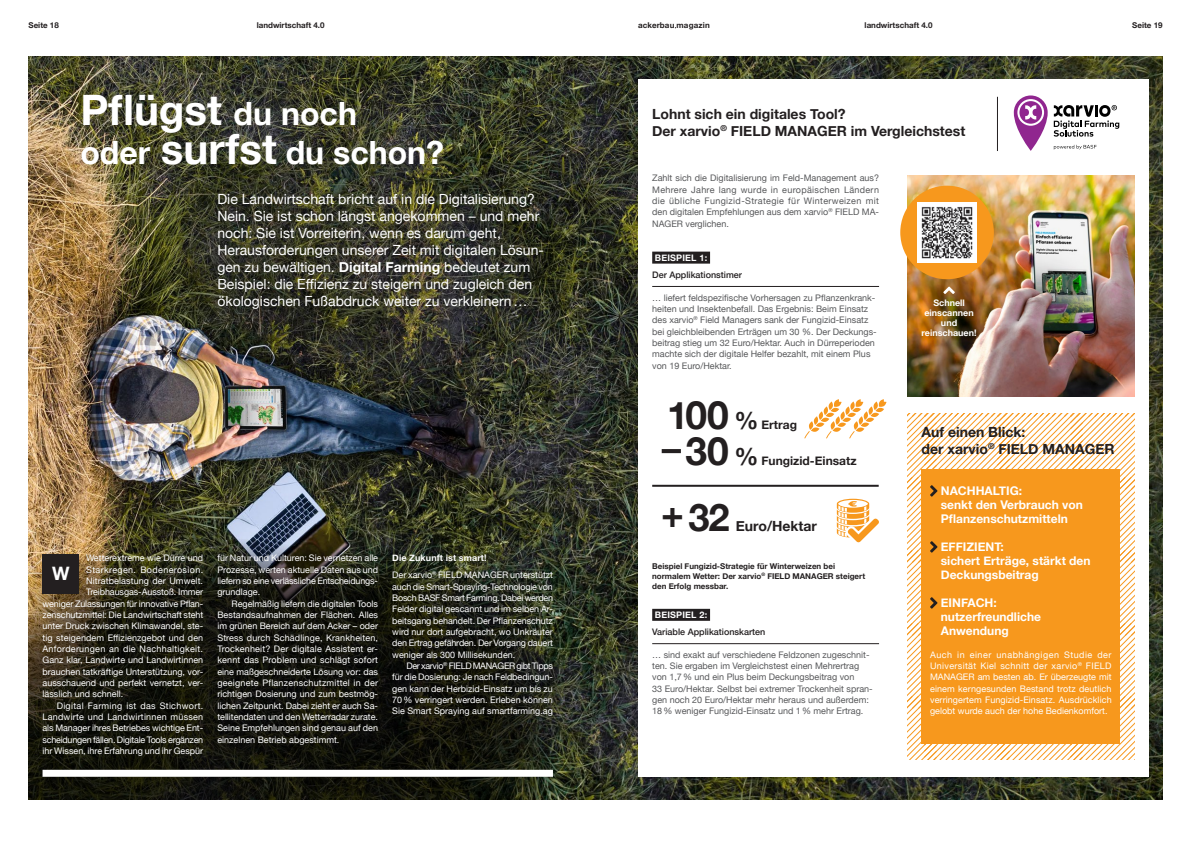
<style>
.page{position:relative;width:1191px;height:842px;background:#fff}
.page>*{position:absolute;margin:0;border:0;box-sizing:border-box;transform-origin:0 0}
.t1{font:700 42px "Helvetica Neue";color:#fff}
.t2{font:700 38px "Helvetica Neue";color:#231f20}
.t3{font:700 32px "Helvetica Neue";color:#fff}
.t4{font:700 18.5px "Helvetica Neue";color:#fff}
.t5{font:14px/17px "Helvetica Neue";color:#fff}
.t6{font:700 14px/17px "Helvetica Neue";color:#231f20}
.t7{font:700 12px/14px "Helvetica Neue";color:#fff}
.t8{font:700 12px "Helvetica Neue";color:#231f20}
.t9{font:9px/11.3px "Helvetica Neue";color:#fff;text-align:justify}
.t10{font:9px/11.3px "Helvetica Neue";color:#57585a}
.t11{font:500 9px "Helvetica Neue";color:#231f20}
.t12{font:9px "Helvetica Neue";letter-spacing:-.025em;color:#fff}
.t13{font:9px "Helvetica Neue";letter-spacing:.03em;color:#fff}
.t14{font:700 9px/10px "Helvetica Neue";color:#fff;text-align:center}
.t15{font:9px "Helvetica Neue";letter-spacing:.025em;color:#fff}
.t16{font:9px "Helvetica Neue";letter-spacing:.035em;color:#fff}
.t17{font:9px "Helvetica Neue";letter-spacing:.04em;color:#fff}
.t18{font:700 9px "Helvetica Neue";letter-spacing:.02em;color:#fff}
.t19{font:700 8px/10px "Helvetica Neue";color:#231f20}
.t20{font:700 8px "Helvetica Neue";letter-spacing:.025em;color:#231f20}
.s1{font-size:32px}
.s2{font-size:42px}
.s3{font-weight:700}
.s4{font-size:38px}
.s5{font-size:39px}
.s6{font-size:24px}
</style>
<div class="page">
<img style="left:28px;top:57px;width:1134px;height:742px">
<div style="left:638px;top:79px;width:510px;height:698px;background:#fff"></div>
<svg style="left:907px;top:414px;width:227px;height:346px"></svg>
<svg style="left:28px;top:538px;width:577px;height:261px;background:#222216"></svg>
<img style="left:907px;top:176px;width:227px;height:221px">
<div style="left:43px;top:554px;width:36px;height:40px;background:#231f20"></div>
<div style="left:652px;top:252px;width:58px;height:12px;background:#231f20"></div>
<hr style="left:652px;top:286px;width:227px;height:1px;background:#231f20">
<div style="left:652px;top:609px;width:58px;height:12px;background:#231f20"></div>
<hr style="left:652px;top:643px;width:227px;height:1px;background:#231f20">
<div style="left:921px;top:469px;width:199px;height:275px;background:#f7981d"></div>
<svg style="left:930px;top:485px;width:7px;height:12px"></svg>
<svg style="left:930px;top:541px;width:7px;height:12px"></svg>
<svg style="left:930px;top:597px;width:7px;height:12px"></svg>
<div style="left:900px;top:186px;width:93px;height:93px;background:#f7981d;border-radius:50%"></div>
<img style="left:917px;top:203px;width:59px;height:59px">
<hr style="left:652px;top:485px;width:226px;height:2px;background:#231f20">
<svg style="left:661px;top:449px;width:20px;height:4px"></svg>
<hr style="left:997px;top:97px;width:1px;height:54px;background:#231f20">
<div style="left:43px;top:770px;width:510px;height:7px;background:#fff"></div>
<svg style="left:943px;top:287px;width:12px;height:7px"></svg>
<svg style="left:837px;top:499px;width:42px;height:44px"></svg>
<svg style="left:804px;top:399px;width:82px;height:39px"></svg>
<svg style="left:1013px;top:95px;width:34px;height:56px"></svg>
<svg style="left:1017px;top:99px;width:27px;height:27px"></svg>
<svg style="left:1053px;top:145px;width:43px;height:4px"></svg>
<svg style="left:1053px;top:105px;width:66px;height:32px"></svg>
<p class="t19" style="left:28px;top:21px;width:32px">Seite 18</p>
<p class="t19" style="left:257px;top:21px;width:69px">landwirtschaft 4.0</p>
<p class="t20" style="left:638px;top:19px;width:73px">ackerbau magazin</p>
<p class="t19" style="left:864px;top:21px;width:69px">landwirtschaft 4.0</p>
<p class="t19" style="left:1132px;top:21px;width:32px">Seite 19</p>
<h1 class="t1" style="left:80px;top:77px;width:278px">Pflügst <span class="s1">du noch</span></h1>
<h3 class="t3" style="left:80px;top:128px;width:365px">oder <span class="s2">surfst</span> du schon?</h3>
<p class="t5" style="left:217px;top:191px;width:328px">Die Landwirtschaft bricht auf in die Digitalisierung?<br>Nein. Sie ist schon längst angekommen – und mehr noch: Sie ist Vorreiterin, wenn es darum geht, Herausforderungen unserer Zeit mit digitalen Lösun&shy;gen zu bewältigen. <span class="s3">Digital Farming</span> bedeutet zum Beispiel: die Effizienz zu steigern und zugleich den ökologischen Fußabdruck weiter zu verkleinern…</p>
<p class="t9" style="left:86px;top:553px;width:119px">Wetterextreme wie Dürre und</p>
<p class="t17" style="left:86px;top:563px;width:119px">Starkregen. Bodenerosion.</p>
<p class="t9" style="left:86px;top:576px;width:118px">Nitratbelastung der Umwelt.</p>
<p class="t9" style="left:86px;top:587px;width:119px">Treibhausgas-Ausstoß. Immer</p>
<p class="t9" style="left:43px;top:598px;width:162px">weniger Zulassungen für innovative Pflan-</p>
<p class="t9" style="left:43px;top:610px;width:162px">zenschutzmittel: Die Landwirtschaft steht</p>
<p class="t9" style="left:43px;top:621px;width:162px">unter Druck zwischen Klimawandel, ste-</p>
<p class="t9" style="left:43px;top:632px;width:162px">tig steigendem Effizienzgebot und den</p>
<p class="t13" style="left:43px;top:642px;width:162px">Anforderungen an die Nachhaltigkeit.</p>
<p class="t9" style="left:43px;top:655px;width:162px">Ganz klar, Landwirte und Landwirtinnen</p>
<p class="t9" style="left:43px;top:666px;width:162px">brauchen tatkräftige Unterstützung, vor-</p>
<p class="t9" style="left:43px;top:678px;width:162px">ausschauend und perfekt vernetzt, ver-</p>
<p class="t9" style="left:43px;top:689px;width:82px">lässlich und schnell.</p>
<p class="t16" style="left:57px;top:699px;width:148px">Digital Farming ist das Stichwort.</p>
<p class="t15" style="left:43px;top:710px;width:162px">Landwirte und Landwirtinnen müssen</p>
<p class="t9" style="left:43px;top:723px;width:162px">als Manager ihres Betriebes wichtige Ent-</p>
<p class="t12" style="left:43px;top:733px;width:162px">scheidungen fällen. Digitale Tools ergänzen</p>
<p class="t9" style="left:43px;top:746px;width:162px">ihr Wissen, ihre Erfahrung und ihr Gespür</p>
<h3 class="t4" style="left:52px;top:559px;width:19px">W</h3>
<p class="t9" style="left:217px;top:553px;width:162px">für Natur und Kulturen: Sie vernetzen alle Prozesse, werten aktuelle Daten aus und liefern so eine verlässliche Entscheidungs&shy;grundlage.</p>
<p class="t9" style="left:217px;top:598px;width:162px;text-indent:14px">Regelmäßig liefern die digitalen Tools Bestandsaufnahmen der Flächen. Alles im grünen Bereich auf dem Acker – oder Stress durch Schädlinge, Krankheiten, Trockenheit? Der digitale Assistent er&shy;kennt das Problem und schlägt sofort eine maßgeschneiderte Lösung vor: das geeignete Pflanzenschutzmittel in der richtigen Dosierung und zum bestmög&shy;lichen Zeitpunkt. Dabei zieht er auch Sa&shy;tellitendaten und den Wetterradar zurate.<br>Seine Empfehlungen sind genau auf den einzelnen Betrieb abgestimmt.</p>
<p class="t9" style="left:392px;top:550px;width:162px;line-height:17px"><span class="s3">Die Zukunft ist smart!<br></span>Der xarvio<sup>®</sup> FIELD MANAGER unterstützt</p>
<p class="t9" style="left:392px;top:581px;width:162px">auch die Smart-Spraying-Technologie von Bosch BASF Smart Farming. Dabei werden Felder digital gescannt und im selben Ar&shy;beitsgang behandelt. Der Pflanzenschutz wird nur dort aufgebracht, wo Unkräuter den Ertrag gefährden. Der Vorgang dauert weniger als 300 Millisekunden.</p>
<p class="t9" style="left:392px;top:661px;width:162px;text-indent:14px">Der xarvio<sup>®</sup> FIELD MANAGER gibt Tipps für die Dosierung: Je nach Feldbedingun&shy;gen kann der Herbizid-Einsatz um bis zu 70% verringert werden. Erleben können Sie Smart Spraying auf smartfarming.ag</p>
<h3 class="t6" style="left:652px;top:106px;width:315px">Lohnt sich ein digitales Tool?<br>Der xarvio<sup>®</sup> FIELD MANAGER im Vergleichstest</h3>
<p class="t10" style="left:652px;top:173px;width:228px;text-align:justify">Zahlt sich die Digitalisierung im Feld-Management aus?<br>Mehrere Jahre lang wurde in europäischen Ländern die übliche Fungizid-Strategie für Winterweizen mit den digitalen Empfehlungen aus dem xarvio<sup>®</sup> FIELD MA-NAGER verglichen.</p>
<p class="t18" style="left:655px;top:251px;width:54px">BEISPIEL 1:</p>
<p class="t11" style="left:652px;top:267px;width:91px">Der Applikationstimer</p>
<p class="t10" style="left:652px;top:292px;width:226px">… liefert feldspezifische Vorhersagen zu Pflanzenkrank&shy;heiten und Insektenbefall. Das Ergebnis: Beim Einsatz des xarvio<sup>®</sup> Field Managers sank der Fungizid-Einsatz bei gleichbleibenden Erträgen um 30 %. Der Deckungs&shy;beitrag stieg um 32 Euro/Hektar. Auch in Dürreperioden machte sich der digitale Helfer bezahlt, mit einem Plus von 19 Euro/Hektar.</p>
<p class="t14" style="left:921px;top:298px;width:57px">Schnell einscannen und reinschauen!</p>
<h3 class="t8" style="left:667px;top:416px;width:131px"><span class="s4">1</span><span class="s5">00</span> <span class="s6">%</span> Ertrag</h3>
<h3 class="t8" style="left:685px;top:452px;width:173px"><span class="s5">30</span> <span class="s6">%</span> Fungizid-Einsatz</h3>
<h2 class="t2" style="left:661px;top:488px;width:70px">+ 32</h2>
<h3 class="t6" style="left:736px;top:518px;width:83px">Euro/Hektar</h3>
<p class="t19" style="left:652px;top:561px;width:214px">Beispiel Fungizid-Strategie für Winterweizen bei normalem Wetter: Der xarvio<sup>®</sup> FIELD MANAGER steigert den Erfolg messbar.</p>
<p class="t18" style="left:655px;top:608px;width:54px">BEISPIEL 2:</p>
<p class="t11" style="left:652px;top:625px;width:115px">Variable Applikationskarten</p>
<p class="t10" style="left:652px;top:649px;width:222px">… sind exakt auf verschiedene Feldzonen zugeschnit&shy;ten. Sie ergaben im Vergleichstest einen Mehrertrag von 1,7% und ein Plus beim Deckungsbeitrag von<br>33 Euro/Hektar. Selbst bei extremer Trockenheit spran&shy;gen noch 20 Euro/Hektar mehr heraus und außerdem:<br>18% weniger Fungizid-Einsatz und 1% mehr Ertrag.</p>
<h3 class="t6" style="left:921px;top:423px;width:194px">Auf einen Blick:<br>der xarvio<sup>®</sup> FIELD MANAGER</h3>
<h3 class="t7" style="left:940px;top:484px;width:144px">NACHHALTIG:<br>senkt den Verbrauch von<br>Pflanzenschutzmitteln</h3>
<h3 class="t7" style="left:940px;top:540px;width:151px">EFFIZIENT:<br>sichert Erträge, stärkt den<br>Deckungsbeitrag</h3>
<h3 class="t7" style="left:940px;top:596px;width:102px">EINFACH: nutzerfreundliche<br>Anwendung</h3>
<p class="t9" style="left:930px;top:649px;width:183px">Auch in einer unabhängigen Studie der Universität Kiel schnitt der xarvio<sup>®</sup> FIELD MANAGER am besten ab. Er überzeugte mit einem kerngesunden Bestand trotz deutlich verringertem Fungizid-Einsatz. Ausdrücklich gelobt wurde auch der hohe Bedienkomfort.</p>
</div>
